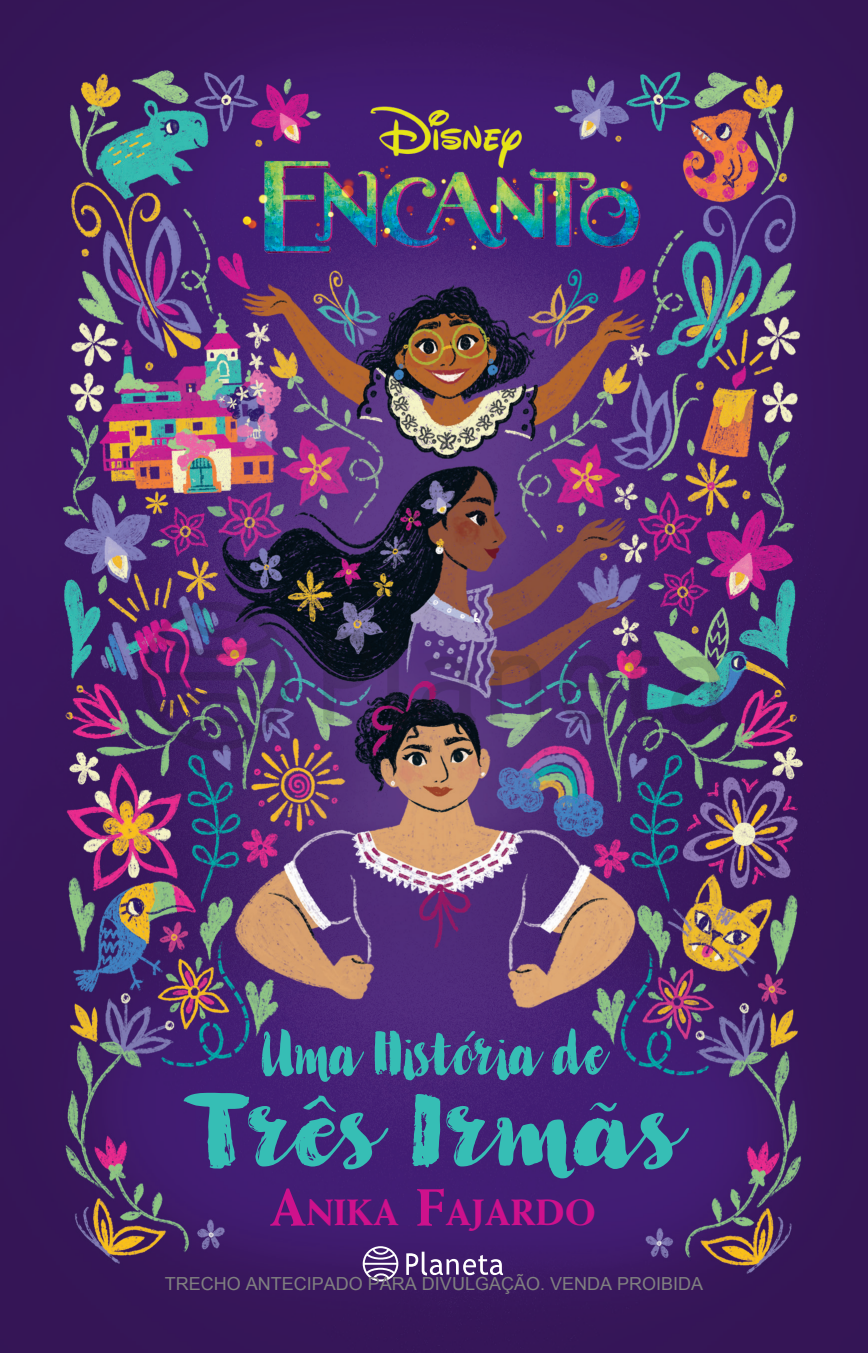
<style>
.page{position:relative;width:868px;height:1353px;background:#fff}
.page>*{position:absolute;margin:0;border:0;box-sizing:border-box;transform-origin:0 0}
.t1{font:99.9px "Kinfolk Pro Rough";color:#36beb5;scale:1.12 1}
.t2{font:60.07px "Kinfolk Pro Rough";letter-spacing:-.005em;color:#36beb5;scale:.85 1}
.t3{font:800 36.68px "Weiss Std";color:#ce118c}
.t4{font:18px "Arial";color:#808080}
.s1{font-size:52.43px}
</style>
<div class="page">
<img style="left:0;top:0;width:868px;height:1352px">
<img style="left:210px;top:78px;width:468px;height:214px">
<svg style="left:406px;top:1251px;width:97px;height:24px"></svg>
<svg style="left:363px;top:1246px;width:35px;height:35px"></svg>
<svg style="left:865px;top:0;width:3px;height:7px"></svg>
<img style="left:130px;top:593px;width:608px;height:166px">
<h2 class="t2" style="left:260px;top:1015px;width:408px">Uma História de</h2>
<h1 class="t1" style="left:186px;top:1068px;width:443px">Três Irmãs</h1>
<h3 class="t3" style="left:269px;top:1190px;width:328px"><span class="s1">A</span>NIKA <span class="s1">F</span>AJARDO</h3>
<p class="t4" style="left:165px;top:1271px;width:540px">TRECHO ANTECIPADO PARA DIVULGAÇÃO. VENDA PROIBIDA</p>
</div>
